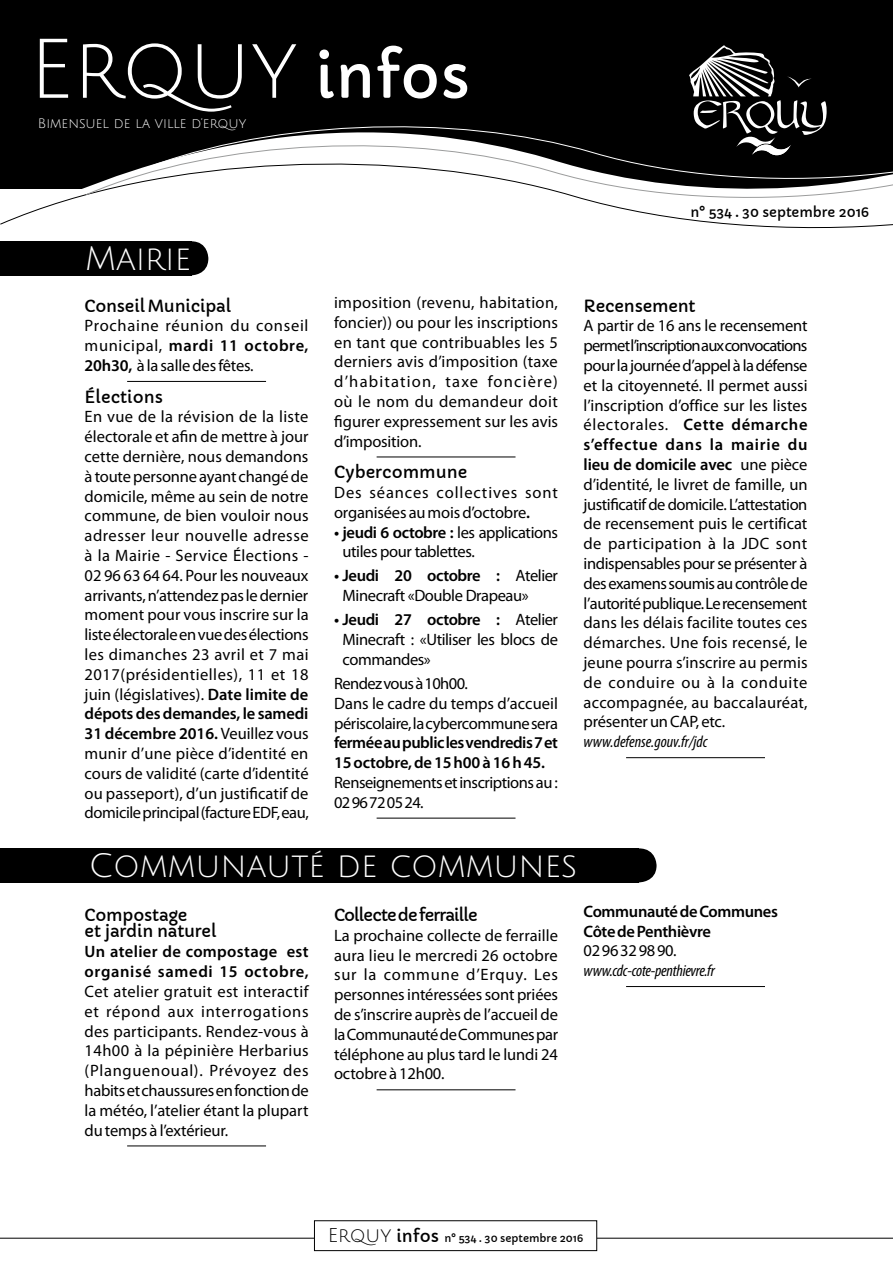
<style>
.page{position:relative;width:893px;height:1263px;background:#fff}
.page>*{position:absolute;margin:0;border:0;box-sizing:border-box;transform-origin:0 0}
.t1{font:82.5px "Julius Sans One";color:#fff}
.t2{font:33px "Julius Sans One";color:#fff}
.t3{font:16.5px/19.8px "Myriad Pro";letter-spacing:-.01em;color:#000;text-align:justify}
.t4{font:600 16.5px/19.8px "Myriad Pro";letter-spacing:-.02em;color:#000}
.t5{font:16.5px/16.5px "Capriola";letter-spacing:-.01em;color:#000}
.t6{font:16.5px/19.8px "Myriad Pro";letter-spacing:.045em;color:#000}
.t7{font:italic condensed 16.5px "Myriad Pro";letter-spacing:-.005em;color:#000}
.t8{font:600 16.5px/19.8px "Myriad Pro";letter-spacing:.025em;color:#000}
.t9{font:16.5px/19.8px "Myriad Pro";letter-spacing:-.03em;color:#000}
.t10{font:16.5px "Capriola";letter-spacing:-.05em;color:#000}
.t11{font:13.5px "Julius Sans One";color:#fff}
.t12{font:13.5px "Capriola";color:#000}
.t13{font:10.5px "Capriola";color:#000}
.s1{font-family:"Capriola";font-size:60px}
.s2{font-weight:600}
.s3{font-family:"Julius Sans One";font-size:19.5px}
.s4{font-size:16.5px}
</style>
<div class="page">
<div style="left:0;top:0;width:893px;height:188px;background:#000"></div>
<svg style="left:693px;top:45px;width:81px;height:26px"></svg>
<svg style="left:0;top:187px;width:893px;height:66px"></svg>
<svg style="left:689px;top:71px;width:122px;height:18px"></svg>
<svg style="left:85px;top:89px;width:808px;height:129px"></svg>
<hr style="left:127px;top:381px;width:139px;height:1px;background:#000">
<hr style="left:377px;top:457px;width:138px;height:1px;background:#000">
<hr style="left:377px;top:818px;width:138px;height:1px;background:#000">
<hr style="left:626px;top:757px;width:139px;height:1px;background:#000">
<div style="left:174px;top:241px;width:34px;height:34px;background:#000;border-radius:50%"></div>
<div style="left:0;top:241px;width:191px;height:34px;background:#000"></div>
<hr style="left:0;top:1238px;width:893px;height:1px;background:#000">
<div style="left:314px;top:1221px;width:283px;height:29px;background:#fff"></div>
<div style="left:314px;top:1220px;width:283px;height:31px;border:1px solid #000"></div>
<div style="left:621px;top:848px;width:36px;height:34px;background:#000;border-radius:50%"></div>
<div style="left:0;top:848px;width:639px;height:34px;background:#000"></div>
<hr style="left:127px;top:1145px;width:139px;height:1px;background:#000">
<hr style="left:377px;top:1089px;width:138px;height:1px;background:#000">
<hr style="left:626px;top:986px;width:139px;height:1px;background:#000">
<h1 class="t1" style="left:29px;top:27px;width:443px">Erquy <span class="s1">infos</span></h1>
<p class="t11" style="left:38px;top:116px;width:210px">Bimensuel de la ville d’erquy</p>
<h2 class="t2" style="left:85px;top:241px;width:108px">Mairie</h2>
<p class="t5" style="left:85px;top:298px;width:148px">Conseil Municipal</p>
<p class="t3" style="left:85px;top:316px;width:225px">Prochaine réunion du conseil municipal, <span class="s2">mardi 11 octobre, 20h30,</span> à la salle des fêtes.</p>
<p class="t5" style="left:85px;top:389px;width:80px">Élections</p>
<p class="t3" style="left:85px;top:407px;width:226px">En vue de la révision de la liste électorale et afin de mettre à jour cette dernière, nous demandons à toute personne ayant changé de domicile, même au sein de notre commune, de bien vouloir nous adresser leur nouvelle adresse à la Mairie - Service Élections - 02 96 63 64 64. Pour les nouveaux arrivants, n’attendez pas le dernier moment pour vous inscrire sur la liste électorale en vue des élections les dimanches 23 avril et 7 mai 2017(présidentielles), 11 et 18 juin (législatives). <span class="s2">Date limite de dépots des demandes, le samedi 31 décembre 2016.</span> Veuillez vous munir d’une pièce d’identité en cours de validité (carte d’identité ou passeport), d’un justificatif de domicile principal (facture EDF, eau,</p>
<p class="t12" style="left:690px;top:204px;width:180px">n° 534 . 30 septembre 2016</p>
<p class="t3" style="left:334px;top:292px;width:226px">imposition (revenu, habitation, foncier)) ou pour les inscriptions en tant que contribuables les 5 derniers avis d’imposition (taxe d’habitation, taxe foncière) où le nom du demandeur doit figurer expressement sur les avis d’imposition.</p>
<p class="t5" style="left:334px;top:464px;width:135px">Cybercommune</p>
<p class="t6" style="left:334px;top:482px;width:225px">Des séances collectives sont organisées au mois d’octobre<span class="s2">.</span></p>
<p class="t3" style="left:343px;top:522px;width:217px;text-indent:-8px"><span class="s2">• jeudi 6 octobre :</span> les applications utiles pour tablettes.</p>
<p class="t3" style="left:343px;top:566px;width:217px;text-indent:-8px"><span class="s2">• Jeudi 20 octobre :</span> Atelier<br>Minecraft «Double Drapeau»</p>
<p class="t3" style="left:343px;top:609px;width:217px;text-indent:-8px"><span class="s2">• Jeudi 27 octobre :</span> Atelier Minecraft : «Utiliser les blocs de commandes»</p>
<p class="t3" style="left:334px;top:673px;width:225px;text-align:left">Rendez vous à 10h00.<br>Dans le cadre du temps d’accueil périscolaire, la cybercommune sera</p>
<p class="t4" style="left:334px;top:732px;width:225px">fermée au public les vendredis 7 et<br>15 octobre, de 15 h00 à 16 h45.</p>
<p class="t9" style="left:334px;top:772px;width:225px">Renseignements et inscriptions au :<br>02 96 72 05 24.</p>
<p class="t5" style="left:584px;top:298px;width:113px">Recensement</p>
<p class="t3" style="left:584px;top:316px;width:226px">A partir de 16 ans le recensement permet l’inscription aux convocations pour la journée d’appel à la défense et la citoyenneté. Il permet aussi l’inscription d’office sur les listes électorales. <span class="s2">Cette démarche s’effectue dans la mairie du lieu de domicile avec</span> une pièce d’identité, le livret de famille, un justificatif de domicile. L’attestation de recensement puis le certificat de participation à la JDC sont indispensables pour se présenter à des examens soumis au contrôle de l’autorité publique. Le recensement dans les délais facilite toutes ces démarches. Une fois recensé, le jeune pourra s’inscrire au permis de conduire ou à la conduite accompagnée, au baccalauréat, présenter un CAP, etc.</p>
<p class="t7" style="left:584px;top:732px;width:126px">www.defense.gouv.fr/jdc</p>
<h2 class="t2" style="left:89px;top:848px;width:490px">Communauté de communes</h2>
<p class="t5" style="left:85px;top:907px;width:133px">Compostage<br>et jardin naturel</p>
<p class="t8" style="left:85px;top:941px;width:225px">Un atelier de compostage est organisé samedi 15 octobre,</p>
<p class="t3" style="left:85px;top:981px;width:226px">Cet atelier gratuit est interactif et répond aux interrogations des participants. Rendez-vous à 14h00 à la pépinière Herbarius (Planguenoual). Prévoyez des habits et chaussures en fonction de la météo, l’atelier étant la plupart du temps à l’extérieur.</p>
<p class="t10" style="left:334px;top:905px;width:145px">Collecte de ferraille</p>
<p class="t3" style="left:334px;top:925px;width:226px">La prochaine collecte de ferraille aura lieu le mercredi 26 octobre sur la commune d’Erquy. Les personnes intéressées sont priées de s’inscrire auprès de l’accueil de la Communauté de Communes par téléphone au plus tard le lundi 24 octobre à 12h00.</p>
<p class="t4" style="left:584px;top:901px;width:196px">Communauté de Communes<br>Côte de Penthièvre</p>
<p class="t3" style="left:584px;top:941px;width:95px">0296329890.</p>
<p class="t7" style="left:584px;top:961px;width:133px">www.cdc-cote-penthievre.fr</p>
<p class="t13" style="left:328px;top:1231px;width:257px"><span class="s3">Erquy</span> <span class="s4">infos</span> n° 534 . 30 septembre 2016</p>
</div>
